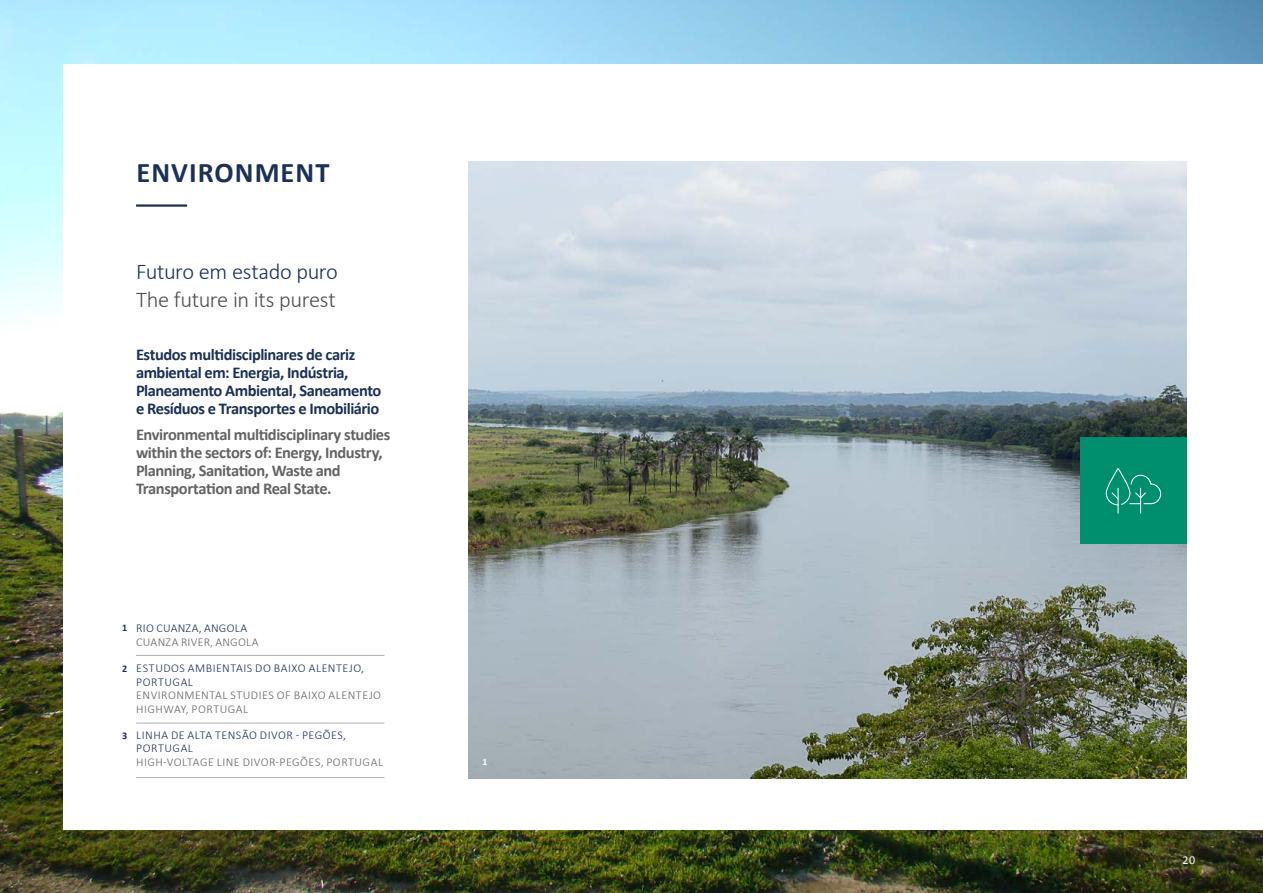
<style>
.page{position:relative;width:1263px;height:893px;background:#fff}
.page>*{position:absolute;margin:0;border:0;box-sizing:border-box;transform-origin:0 0}
.t1{font:700 28.5px "Calibri";letter-spacing:.035em;color:#1c3154}
.t2{font:300 22.5px "Calibri";letter-spacing:-.02em;color:#4f4d4d}
.t3{font:300 22.5px "Calibri";letter-spacing:-.02em;color:#1c3154}
.t4{font:700 16.5px/18px "Calibri";letter-spacing:-.03em;color:#636466}
.t5{font:700 16.5px/18px "Calibri";letter-spacing:-.03em;color:#1c3154}
.t6{font:300 12px/13.5px "Calibri";letter-spacing:.035em;color:#636466}
.t7{font:300 12px/13.5px "Calibri";letter-spacing:.04em;color:#1c3154}
.t8{font:300 12px "Calibri";letter-spacing:.02em;color:#1c3154}
.t9{font:12px "Calibri";color:#fff}
.t10{font:700 10.2px "Calibri";color:#1c3154}
.t11{font:700 9.75px "Calibri";color:#fff}
</style>
<div class="page">
<img style="left:0;top:0;width:1263px;height:893px">
<div style="left:64px;top:64px;width:1199px;height:765px;background:#fff"></div>
<img style="left:468px;top:162px;width:718px;height:616px">
<div style="left:1080px;top:438px;width:106px;height:106px;background:#008f6e"></div>
<svg style="left:1106px;top:468px;width:55px;height:46px"></svg>
<hr style="left:136px;top:204px;width:51px;height:3px;background:#1c3154">
<hr style="left:136px;top:655px;width:248px;height:1px;background:#acaeb1">
<hr style="left:136px;top:723px;width:248px;height:1px;background:#acaeb1">
<hr style="left:136px;top:777px;width:248px;height:1px;background:#acaeb1">
<h1 class="t1" style="left:137px;top:154px;width:194px">ENVIRONMENT</h1>
<h2 class="t3" style="left:136px;top:257px;width:203px">Futuro em estado puro</h2>
<h2 class="t2" style="left:136px;top:285px;width:201px">The future in its purest</h2>
<p class="t5" style="left:136px;top:345px;width:247px">Estudos multidisciplinares de cariz ambiental em: Energia, Indústria, Planeamento Ambiental, Saneamento e Resíduos e Transportes e Imobiliário</p>
<p class="t4" style="left:136px;top:425px;width:256px">Environmental multidisciplinary studies within the sectors of: Energy, Industry, Planning, Sanitation, Waste and Transportation and Real State.</p>
<p class="t10" style="left:122px;top:621px;width:7px">1</p>
<p class="t10" style="left:122px;top:662px;width:7px">2</p>
<p class="t10" style="left:122px;top:729px;width:7px">3</p>
<p class="t8" style="left:136px;top:621px;width:113px">RIO CUANZA, ANGOLA</p>
<p class="t6" style="left:136px;top:635px;width:124px">CUANZA RIVER, ANGOLA</p>
<p class="t7" style="left:136px;top:661px;width:229px">ESTUDOS AMBIENTAIS DO BAIXO ALENTEJO,<br>PORTUGAL</p>
<p class="t6" style="left:136px;top:688px;width:246px">ENVIRONMENTAL STUDIES OF BAIXO ALENTEJO<br>HIGHWAY, PORTUGAL</p>
<p class="t7" style="left:136px;top:728px;width:211px">LINHA DE ALTA TENSÃO DIVOR - PEGÕES,<br>PORTUGAL</p>
<p class="t6" style="left:136px;top:755px;width:248px">HIGH-VOLTAGE LINE DIVOR-PEGÕES, PORTUGAL</p>
<p class="t11" style="left:482px;top:755px;width:6px">1</p>
<p class="t9" style="left:1182px;top:853px;width:14px">20</p>
</div>
